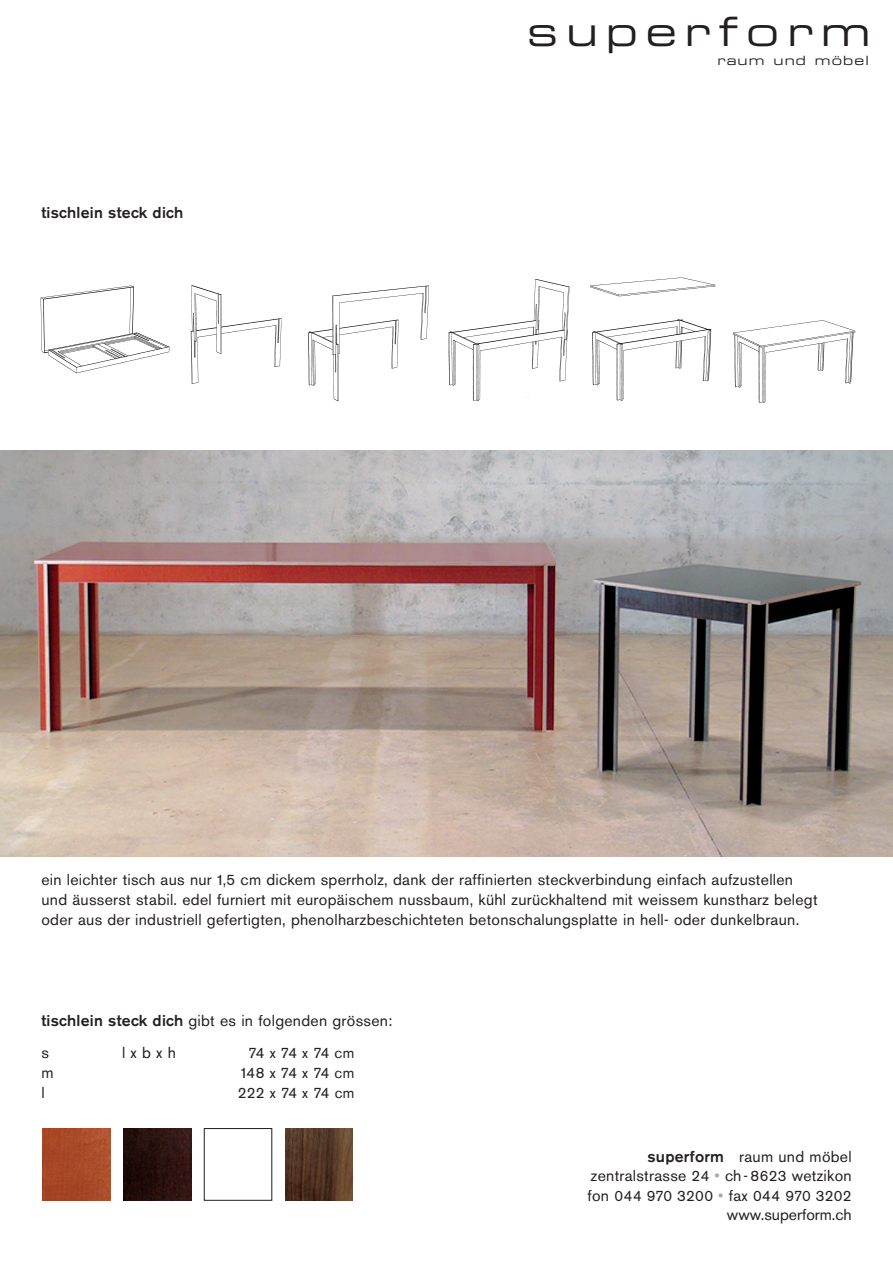
<style>
.page{position:relative;width:893px;height:1263px;background:#fff}
.page>*{position:absolute;margin:0;border:0;box-sizing:border-box;transform-origin:0 0}
.t1{font:40.5px "Eurostile Extended Two";letter-spacing:.195em;color:#231f20}
.t2{font:15.75px/20.2px "Akzidenz Grotesk BE";letter-spacing:.015em;color:#231f20}
.t3{font:500 15.75px "Akzidenz Grotesk BE";letter-spacing:.015em;color:#231f20}
.t4{font:15px/20.2px "Akzidenz Grotesk BE";letter-spacing:.015em;color:#231f20;text-align:justify}
.t5{font:12.75px "Eurostile Extended Two";letter-spacing:.085em;color:#231f20}
.s1{font-size:15px}
.s2{font-weight:500}
.s3{color:#a8a9ad}
.s4{font-size:15.75px}
.s5{font-size:15.75px;color:#a8a9ad}
</style>
<div class="page">
<img style="left:40px;top:277px;width:816px;height:126px">
<img style="left:0;top:451px;width:892px;height:406px">
<img style="left:42px;top:1128px;width:68px;height:73px">
<img style="left:123px;top:1128px;width:68px;height:73px">
<div style="left:204px;top:1128px;width:68px;height:73px;border:1px solid #231f20"></div>
<img style="left:285px;top:1128px;width:68px;height:73px">
<p class="t3" style="left:41px;top:207px;width:143px">tischlein steck dich</p>
<h1 class="t1" style="left:527px;top:17px;width:345px">superform</h1>
<p class="t5" style="left:717px;top:56px;width:153px">raum und möbel</p>
<p class="t2" style="left:41px;top:871px;width:777px">ein leichter tisch aus nur <span class="s1">1,5</span> cm dickem sperrholz, dank der raffinierten steckverbindung einfach aufzustellen und äusserst stabil. edel furniert mit europäischem nussbaum, kühl zurückhaltend mit weissem kunstharz belegt oder aus der industriell gefertigten, phenolharzbeschichteten betonschalungsplatte in hell- oder dunkelbraun.</p>
<p class="t2" style="left:41px;top:1007px;width:352px;line-height:31.2px"><span class="s2">tischlein steck dich</span> gibt es in folgenden grössen: s</p>
<p class="t2" style="left:41px;top:1064px;width:14px">m l</p>
<p class="t2" style="left:122px;top:1044px;width:55px">l x b x h</p>
<p class="t4" style="left:238px;top:1044px;width:118px;text-indent:10px">74 x 74 x 74 cm 148 x 74 x 74 cm 222 x 74 x 74 cm</p>
<p class="t2" style="left:591px;top:1148px;width:262px;line-height:19.5px;text-align:right"><span class="s2">superform</span> raum und möbel zentralstrasse <span class="s1">24</span> <span class="s3">•</span> ch-<span class="s1">8623</span> wetzikon</p>
<p class="t4" style="left:587px;top:1187px;width:265px"><span class="s4">fon</span> 044 970 3200 <span class="s5">•</span> <span class="s4">fax</span> 044 970 3202</p>
<p class="t2" style="left:727px;top:1206px;width:126px">www.superform.ch</p>
</div>
